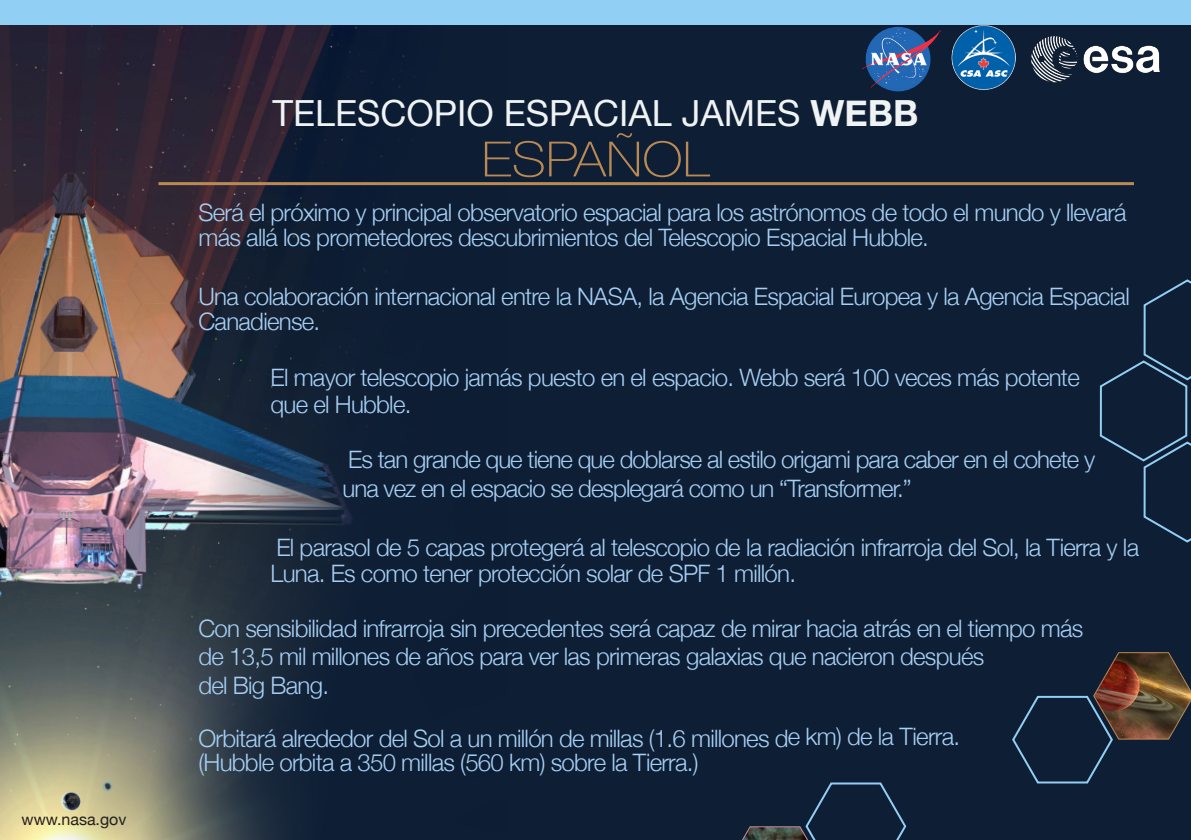
<style>
.page{position:relative;width:1191px;height:840px;background:#fff}
.page>*{position:absolute;margin:0;border:0;box-sizing:border-box;transform-origin:0 0}
.t1{font:100 48.6px "Helvetica Neue";color:#b98a54;scale:1.11 1}
.t2{font:36px "Helvetica Neue";color:#eff3f4}
.t3{font:300 24px "Helvetica Neue";letter-spacing:-.03em;color:#a5cff4}
.t4{font:16px "Helvetica Neue";color:#231f20}
.s1{font-weight:700}
</style>
<div class="page">
<div style="left:0;top:0;width:1191px;height:839px;background:#0e1e35"></div>
<img style="left:0;top:24px;width:506px;height:815px">
<svg style="left:1012px;top:652px;width:179px;height:132px"></svg>
<hr style="left:158px;top:182px;width:976px;height:3px;background:#b98a54">
<div style="left:0;top:0;width:1191px;height:24px;background:#91cff4"></div>
<svg style="left:742px;top:782px;width:165px;height:57px"></svg>
<svg style="left:1099px;top:279px;width:92px;height:264px"></svg>
<img style="left:949px;top:24px;width:69px;height:66px">
<img style="left:862px;top:26px;width:78px;height:65px">
<img style="left:1026px;top:24px;width:150px;height:59px">
<p class="t4" style="left:22px;top:806px;width:106px">www.nasa.gov</p>
<p class="t2" style="left:272px;top:87px;width:648px">TELESCOPIO ESPACIAL JAMES <span class="s1">WEBB</span></p>
<p class="t1" style="left:481px;top:122px;width:207px">ESPAÑOL</p>
<p class="t3" style="left:198px;top:193px;width:929px">Será el próximo y principal observatorio espacial para los astrónomos de todo el mundo y llevará</p>
<p class="t3" style="left:198px;top:217px;width:732px">más allá los prometedores descubrimientos del Telescopio Espacial Hubble.</p>
<p class="t3" style="left:198px;top:277px;width:933px">Una colaboración internacional entre la NASA, la Agencia Espacial Europea y la Agencia Espacial</p>
<p class="t3" style="left:198px;top:302px;width:123px">Canadiense.</p>
<p class="t3" style="left:270px;top:357px;width:810px">El mayor telescopio jamás puesto en el espacio. Webb será 100 veces más potente</p>
<p class="t3" style="left:270px;top:384px;width:142px">que el Hubble.</p>
<p class="t3" style="left:348px;top:440px;width:748px">Es tan grande que tiene que doblarse al estilo origami para caber en el cohete y</p>
<p class="t3" style="left:342px;top:469px;width:571px">una vez en el espacio se desplegará como un “Transformer.”</p>
<p class="t3" style="left:276px;top:527px;width:864px">El parasol de 5 capas protegerá al telescopio de la radiación infrarroja del Sol, la Tierra y la</p>
<p class="t3" style="left:270px;top:553px;width:527px">Luna. Es como tener protección solar de SPF 1 millón.</p>
<p class="t3" style="left:198px;top:608px;width:886px">Con sensibilidad infrarroja sin precedentes será capaz de mirar hacia atrás en el tiempo más</p>
<p class="t3" style="left:198px;top:636px;width:787px">de 13,5 mil millones de años para ver las primeras galaxias que nacieron después</p>
<p class="t3" style="left:198px;top:665px;width:132px">del Big Bang.</p>
<p class="t3" style="left:198px;top:718px;width:763px">Orbitará alrededor del Sol a un millón de millas (1.6 millones de km) de la Tierra.</p>
<p class="t3" style="left:198px;top:742px;width:501px">(Hubble orbita a 350 millas (560 km) sobre la Tierra.)</p>
</div>
